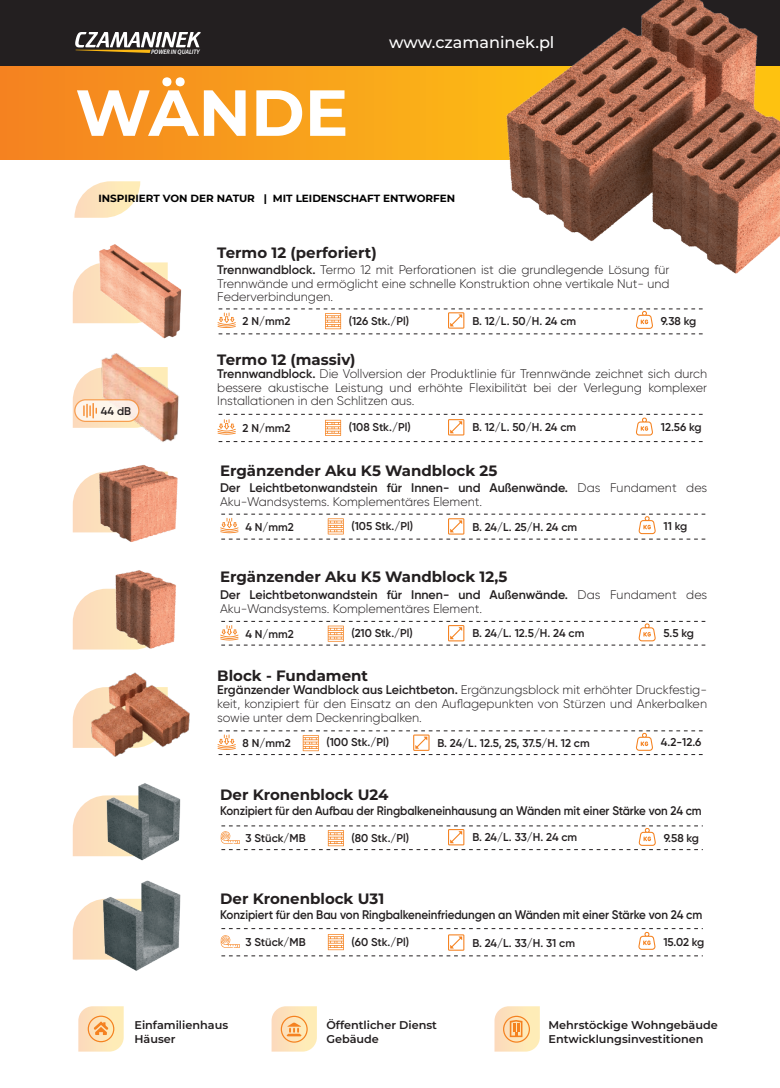
<style>
.page{position:relative;width:780px;height:1088px;background:#fff}
.page>*{position:absolute;margin:0;border:0;box-sizing:border-box;transform-origin:0 0}
.t1{font:700 65px "Montserrat";color:#fff}
.t2{font:500 16.12px "Montserrat";color:#fff}
.t3{font:700 15px "Montserrat";color:#231f20}
.t4{font:300 12.5px/13.8px "Gilroy";color:#231f20;text-align:justify}
.t5{font:600 12.5px "Gilroy";letter-spacing:-.005em;color:#231f20;scale:.92 1}
.t6{font:600 12.5px "Gilroy";letter-spacing:-.005em;color:#231f20;scale:.93 1}
.t7{font:600 11.38px "Gilroy";color:#231f20}
.t8{font:600 11.25px/13.5px "Montserrat";color:#231f20}
.t9{font:700 10.38px "Montserrat";color:#000001}
.t10{font:italic 600 semi-condensed 6.5px "Myriad Pro";color:#fff}
.s1{font-weight:600}
</style>
<div class="page">
<svg style="left:74px;top:181px;width:66px;height:37px"></svg>
<svg style="left:217px;top:731px;width:486px;height:24px"></svg>
<svg style="left:217px;top:309px;width:486px;height:26px"></svg>
<svg style="left:217px;top:414px;width:486px;height:28px"></svg>
<svg style="left:221px;top:826px;width:481px;height:24px"></svg>
<svg style="left:221px;top:928px;width:481px;height:28px"></svg>
<svg style="left:494px;top:1006px;width:46px;height:45px"></svg>
<svg style="left:271px;top:1006px;width:46px;height:45px"></svg>
<svg style="left:78px;top:1006px;width:46px;height:45px"></svg>
<svg style="left:220px;top:514px;width:486px;height:26px"></svg>
<svg style="left:220px;top:621px;width:486px;height:25px"></svg>
<svg style="left:73px;top:265px;width:21px;height:58px"></svg>
<svg style="left:73px;top:591px;width:20px;height:58px"></svg>
<svg style="left:73px;top:691px;width:18px;height:57px"></svg>
<svg style="left:73px;top:795px;width:30px;height:61px"></svg>
<svg style="left:73px;top:906px;width:12px;height:53px"></svg>
<img style="left:103px;top:783px;width:78px;height:78px">
<img style="left:85px;top:880px;width:96px;height:91px">
<img style="left:91px;top:672px;width:98px;height:85px">
<img style="left:93px;top:570px;width:83px;height:80px">
<img style="left:101px;top:353px;width:78px;height:89px">
<img style="left:74px;top:465px;width:104px;height:77px">
<img style="left:94px;top:244px;width:88px;height:95px">
<svg style="left:0;top:65px;width:501px;height:95px"></svg>
<div style="left:0;top:0;width:780px;height:65px;background:#231f20"></div>
<img style="left:501px;top:0;width:279px;height:274px">
<svg style="left:75px;top:32px;width:126px;height:21px"></svg>
<svg style="left:73px;top:367px;width:95px;height:61px"></svg>
<p class="t10" style="left:151px;top:48px;width:50px">POWER IN QUALITY</p>
<h1 class="t1" style="left:75px;top:66px;width:274px">WÄNDE</h1>
<p class="t2" style="left:389px;top:31px;width:167px">www.czamaninek.pl</p>
<p class="t9" style="left:98px;top:191px;width:358px">INSPIRIERT VON DER NATUR | MIT LEIDENSCHAFT ENTWORFEN</p>
<p class="t3" style="left:217px;top:242px;width:161px">Termo 12 (perforiert)</p>
<p class="t4" style="left:217px;top:262px;width:453px"><span class="s1">Trennwandblock.</span> Termo 12 mit Perforationen ist die grundlegende Lösung für Trennwände und ermöglicht eine schnelle Konstruktion ohne vertikale Nut- und Federverbindungen.</p>
<p class="t7" style="left:101px;top:404px;width:32px">44 dB</p>
<p class="t7" style="left:242px;top:314px;width:49px">2 N/mm2</p>
<p class="t7" style="left:348px;top:313px;width:62px">(126 Stk./Pl)</p>
<p class="t7" style="left:472px;top:313px;width:105px">B. 12/L. 50/H. 24 cm</p>
<p class="t7" style="left:660px;top:313px;width:37px">9.38 kg</p>
<p class="t3" style="left:217px;top:349px;width:140px">Termo 12 (massiv)</p>
<p class="t4" style="left:217px;top:366px;width:491px"><span class="s1">Trennwandblock.</span> Die Vollversion der Produktlinie für Trennwände zeichnet sich durch bessere akustische Leistung und erhöhte Flexibilität bei der Verlegung komplexer Installationen in den Schlitzen aus.</p>
<p class="t7" style="left:242px;top:421px;width:49px">2 N/mm2</p>
<p class="t7" style="left:348px;top:420px;width:63px">(108 Stk./Pl)</p>
<p class="t7" style="left:660px;top:420px;width:42px">12.56 kg</p>
<p class="t7" style="left:472px;top:420px;width:105px">B. 12/L. 50/H. 24 cm</p>
<p class="t3" style="left:220px;top:460px;width:279px">Ergänzender Aku K5 Wandblock 25</p>
<p class="t4" style="left:220px;top:481px;width:488px"><span class="s1">Der Leichtbetonwandstein für Innen- und Außenwände.</span> Das Fundament des<br>Aku-Wandsystems. Komplementäres Element.</p>
<p class="t7" style="left:245px;top:520px;width:50px">4 N/mm2</p>
<p class="t7" style="left:351px;top:519px;width:63px">(105 Stk./Pl)</p>
<p class="t7" style="left:663px;top:519px;width:25px">11 kg</p>
<p class="t7" style="left:472px;top:519px;width:106px">B. 24/L. 25/H. 24 cm</p>
<p class="t3" style="left:220px;top:566px;width:289px">Ergänzender Aku K5 Wandblock 12,5</p>
<p class="t4" style="left:220px;top:588px;width:488px"><span class="s1">Der Leichtbetonwandstein für Innen- und Außenwände.</span> Das Fundament des<br>Aku-Wandsystems. Komplementäres Element.</p>
<p class="t7" style="left:245px;top:627px;width:50px">4 N/mm2</p>
<p class="t7" style="left:351px;top:626px;width:63px">(210 Stk./Pl)</p>
<p class="t7" style="left:663px;top:626px;width:32px">5.5 kg</p>
<p class="t7" style="left:472px;top:626px;width:113px">B. 24/L. 12.5/H. 24 cm</p>
<p class="t3" style="left:217px;top:665px;width:152px">Block - Fundament</p>
<p class="t4" style="left:217px;top:683px;width:491px"><span class="s1">Ergänzender Wandblock aus Leichtbeton.</span> Ergänzungsblock mit erhöhter Druckfestig&shy;keit, konzipiert für den Einsatz an den Auflagepunkten von Stürzen und Ankerbalken sowie unter dem Deckenringbalken.</p>
<p class="t7" style="left:242px;top:736px;width:50px">8 N/mm2</p>
<p class="t7" style="left:326px;top:735px;width:64px">(100 Stk./Pl)</p>
<p class="t7" style="left:660px;top:735px;width:42px">4.2-12.6</p>
<p class="t7" style="left:437px;top:736px;width:154px">B. 24/L. 12.5, 25, 37.5/H. 12 cm</p>
<p class="t3" style="left:220px;top:783px;width:170px">Der Kronenblock U24</p>
<p class="t5" style="left:220px;top:802px;width:525px">Konzipiert für den Aufbau der Ringbalkeneinhausung an Wänden mit einer Stärke von 24 cm</p>
<p class="t7" style="left:472px;top:830px;width:106px">B. 24/L. 33/H. 24 cm</p>
<p class="t7" style="left:245px;top:831px;width:62px">3 Stück/MB</p>
<p class="t7" style="left:351px;top:830px;width:59px">(80 Stk./Pl)</p>
<p class="t7" style="left:663px;top:830px;width:37px">9.58 kg</p>
<p class="t3" style="left:220px;top:888px;width:166px">Der Kronenblock U31</p>
<p class="t6" style="left:220px;top:907px;width:520px">Konzipiert für den Bau von Ringbalkeneinfriedungen an Wänden mit einer Stärke von 24 cm</p>
<p class="t7" style="left:245px;top:935px;width:62px">3 Stück/MB</p>
<p class="t7" style="left:351px;top:934px;width:59px">(60 Stk./Pl)</p>
<p class="t7" style="left:663px;top:934px;width:43px">15.02 kg</p>
<p class="t7" style="left:472px;top:935px;width:104px">B. 24/L. 33/H. 31 cm</p>
<p class="t8" style="left:134px;top:1018px;width:95px">Einfamilienhaus<br>Häuser</p>
<p class="t8" style="left:326px;top:1018px;width:112px">Öffentlicher Dienst<br>Gebäude</p>
<p class="t8" style="left:548px;top:1018px;width:171px">Mehrstöckige Wohngebäude<br>Entwicklungsinvestitionen</p>
</div>
